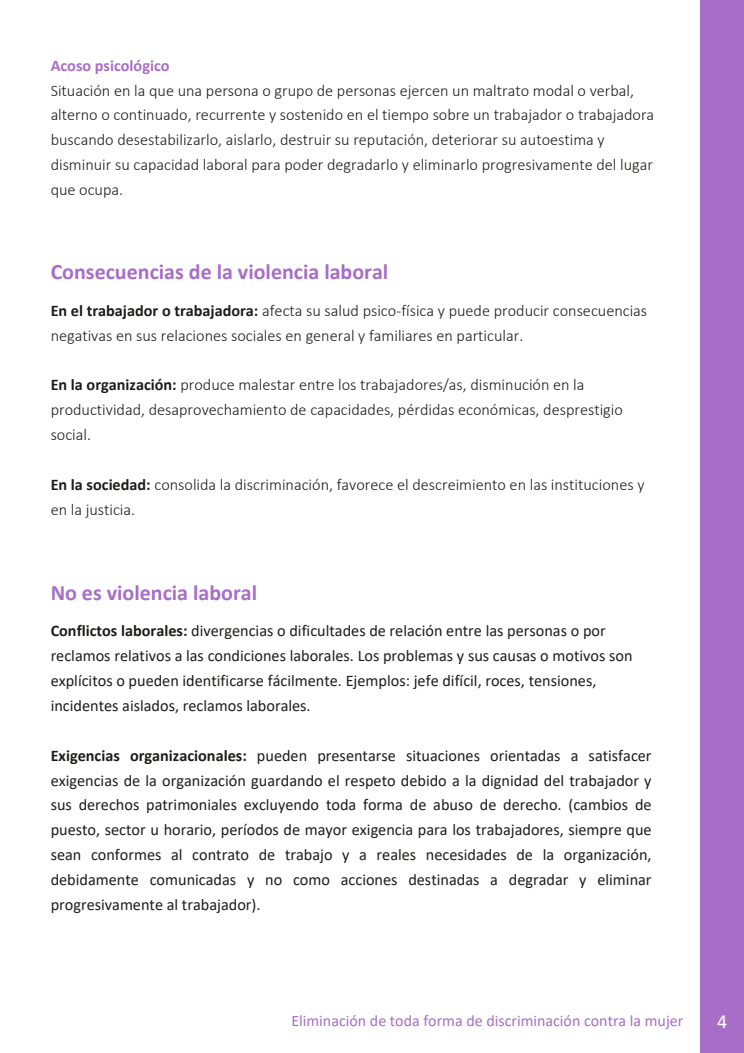
<style>
.page{position:relative;width:744px;height:1053px;background:#fff}
.page>*{position:absolute;margin:0;border:0;box-sizing:border-box;transform-origin:0 0}
.t1{font:700 22px "Calibri";color:#a86dc6}
.t2{font:20px "Calibri";color:#fff}
.t3{font:300 16.24px/24.9px "Calibri";color:#1d1d1b}
.t4{font:16.24px/24.9px "Calibri";color:#1d1d1b}
.t5{font:16px "Calibri";color:#a86dc6}
.s1{font-weight:700;color:#a86dc6}
.s2{font-weight:700}
</style>
<div class="page">
<div style="left:700px;top:0;width:44px;height:1052px;background:#a86dc6"></div>
<p class="t3" style="left:51px;top:54px;width:605px"><span class="s1">Acoso psicológico<br></span>Situación en la que una persona o grupo de personas ejercen un maltrato modal o verbal, alterno o continuado, recurrente y sostenido en el tiempo sobre un trabajador o trabajadora buscando desestabilizarlo, aislarlo, destruir su reputación, deteriorar su autoestima y disminuir su capacidad laboral para poder degradarlo y eliminarlo progresivamente del lugar que ocupa.</p>
<p class="t1" style="left:51px;top:262px;width:339px">Consecuencias de la violencia laboral</p>
<h1 class="t3" style="left:51px;top:299px;width:598px"><span class="s2">En el trabajador o trabajadora:</span> afecta su salud psico-física y puede producir consecuencias negativas en sus relaciones sociales en general y familiares en particular.</h1>
<h1 class="t3" style="left:51px;top:374px;width:574px"><span class="s2">En la organización:</span> produce malestar entre los trabajadores/as, disminución en la productividad, desaprovechamiento de capacidades, pérdidas económicas, desprestigio social.</h1>
<p class="t3" style="left:51px;top:473px;width:595px"><span class="s2">En la sociedad:</span> consolida la discriminación, favorece el descreimiento en las instituciones y en la justicia.</p>
<p class="t1" style="left:51px;top:583px;width:208px">No es violencia laboral</p>
<p class="t4" style="left:51px;top:619px;width:583px"><span class="s2">Conflictos laborales:</span> divergencias o dificultades de relación entre las personas o por reclamos relativos a las condiciones laborales. Los problemas y sus causas o motivos son explícitos o pueden identificarse fácilmente. Ejemplos: jefe difícil, roces, tensiones, incidentes aislados, reclamos laborales.</p>
<p class="t4" style="left:51px;top:744px;width:602px;text-align:justify"><span class="s2">Exigencias organizacionales:</span> pueden presentarse situaciones orientadas a satisfacer exigencias de la organización guardando el respeto debido a la dignidad del trabajador y sus derechos patrimoniales excluyendo toda forma de abuso de derecho. (cambios de puesto, sector u horario, períodos de mayor exigencia para los trabajadores, siempre que sean conformes al contrato de trabajo y a reales necesidades de la organización, debidamente comunicadas y no como acciones destinadas a degradar y eliminar progresivamente al trabajador).</p>
<p class="t5" style="left:291px;top:1013px;width:394px">Eliminación de toda forma de discriminación contra la mujer</p>
<p class="t2" style="left:717px;top:1013px;width:12px">4</p>
</div>
